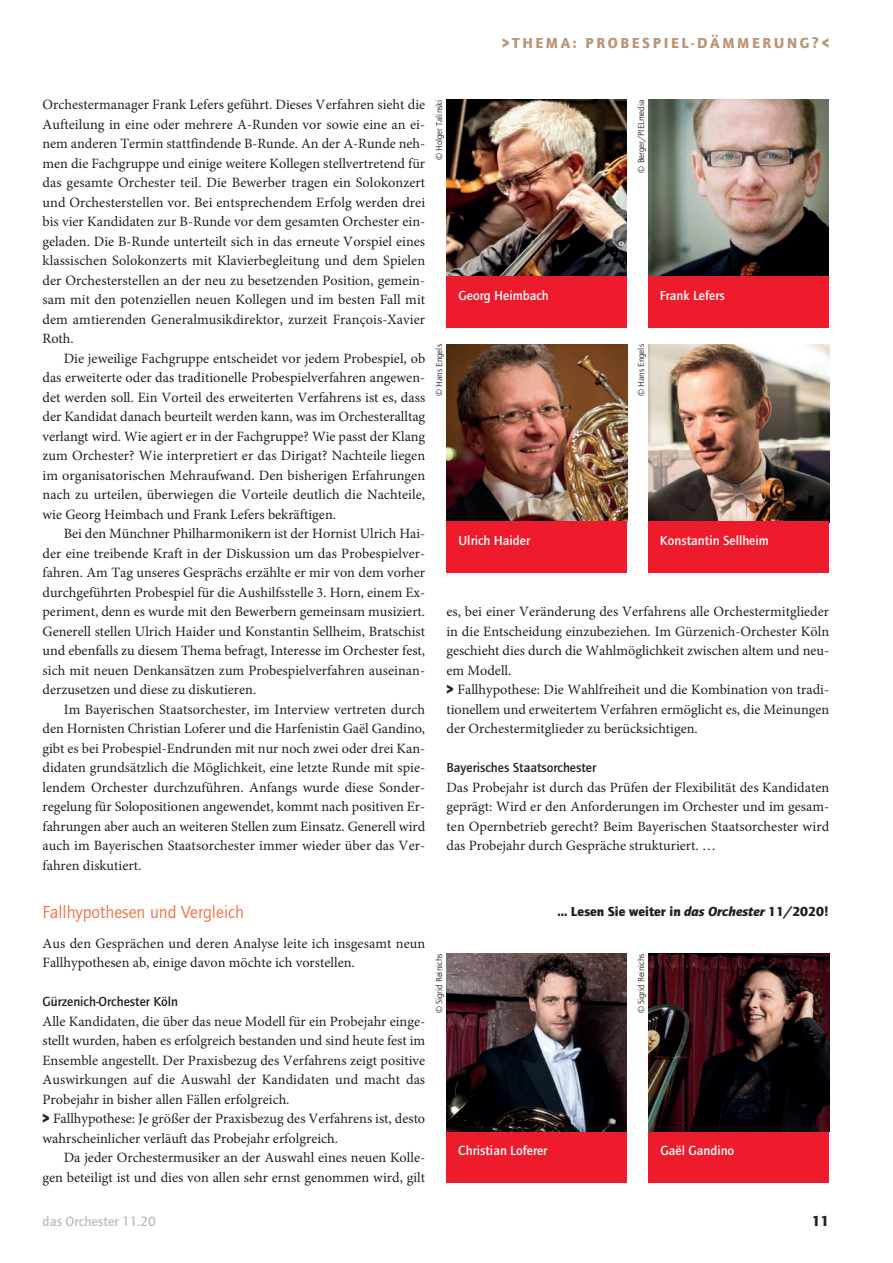
<style>
.page{position:relative;width:893px;height:1263px;background:#fff}
.page>*{position:absolute;margin:0;border:0;box-sizing:border-box;transform-origin:0 0}
.t1{font:18px "Quay Itc T";color:#f36f42}
.t2{font:900 15px "Quay Itc T";letter-spacing:.175em;color:#ba9778}
.t3{font:900 15px "Quay Itc T";color:#231f20}
.t4{font:14.25px/19.5px "Minion Pro";color:#231f20;text-align:justify}
.t5{font:700 13.95px "Quay Itc T";color:#bcbdc0}
.t6{font:700 13.5px "Quay Itc T";color:#fff}
.t7{font:700 13.5px "Quay Itc T";color:#231f20}
.t8{font:900 13.5px "Quay Itc T";color:#231f20}
.t9{font:9px "Quay Itc T";color:#231f20}
.s1{font-family:"Quay Itc T";font-weight:900}
.s2{font-style:italic}
</style>
<div class="page">
<img style="left:648px;top:344px;width:181px;height:177px">
<img style="left:446px;top:344px;width:181px;height:177px">
<img style="left:648px;top:100px;width:181px;height:176px">
<img style="left:446px;top:100px;width:181px;height:176px">
<div style="left:446px;top:1130px;width:181px;height:52px;background:#ee1b2d"></div>
<div style="left:648px;top:1130px;width:181px;height:52px;background:#ee1b2d"></div>
<div style="left:446px;top:276px;width:181px;height:52px;background:#ee1b2d"></div>
<div style="left:648px;top:276px;width:181px;height:52px;background:#ee1b2d"></div>
<div style="left:446px;top:521px;width:181px;height:52px;background:#ee1b2d"></div>
<div style="left:648px;top:521px;width:181px;height:52px;background:#ee1b2d"></div>
<img style="left:648px;top:954px;width:181px;height:178px">
<img style="left:446px;top:954px;width:181px;height:178px">
<p class="t2" style="left:502px;top:38px;width:329px">&gt;THEMA: PROBESPIEL-DÄMMERUNG?&lt;</p>
<p class="t4" style="left:43px;top:96px;width:384px">Orchestermanager Frank Lefers geführt. Dieses Verfahren sieht die Aufteilung in eine oder mehrere A-Runden vor sowie eine an ei&shy;nem anderen Termin stattfindende B-Runde. An der A-Runde neh&shy;men die Fachgruppe und einige weitere Kollegen stellvertretend für das gesamte Orchester teil. Die Bewerber tragen ein Solokonzert und Orchesterstellen vor. Bei entsprechendem Erfolg werden drei bis vier Kandidaten zur B-Runde vor dem gesamten Orchester ein&shy;geladen. Die B-Runde unterteilt sich in das erneute Vorspiel eines klassischen Solokonzerts mit Klavierbegleitung und dem Spielen der Orchesterstellen an der neu zu besetzenden Position, gemein&shy;sam mit den potenziellen neuen Kollegen und im besten Fall mit dem amtierenden Generalmusikdirektor, zurzeit François-Xavier Roth.</p>
<p class="t4" style="left:43px;top:350px;width:384px;text-indent:21px">Die jeweilige Fachgruppe entscheidet vor jedem Probespiel, ob das erweiterte oder das traditionelle Probespielverfahren angewen&shy;det werden soll. Ein Vorteil des erweiterten Verfahrens ist es, dass der Kandidat danach beurteilt werden kann, was im Orchesteralltag verlangt wird. Wie agiert er in der Fachgruppe? Wie passt der Klang zum Orchester? Wie interpretiert er das Dirigat? Nachteile liegen im organisatorischen Mehraufwand. Den bisherigen Erfahrungen nach zu urteilen, überwiegen die Vorteile deutlich die Nachteile, wie Georg Heimbach und Frank Lefers bekräftigen.</p>
<p class="t4" style="left:43px;top:525px;width:384px;text-indent:21px">Bei den Münchner Philharmonikern ist der Hornist Ulrich Hai&shy;der eine treibende Kraft in der Diskussion um das Probespielver&shy;fahren. Am Tag unseres Gesprächs erzählte er mir von dem vorher durchgeführten Probespiel für die Aushilfsstelle 3. Horn, einem Ex&shy;periment, denn es wurde mit den Bewerbern gemeinsam musiziert.<br>Generell stellen Ulrich Haider und Konstantin Sellheim, Bratschist und ebenfalls zu diesem Thema befragt, Interesse im Orchester fest, sich mit neuen Denkansätzen zum Probespielverfahren auseinan&shy;derzusetzen und diese zu diskutieren.</p>
<p class="t4" style="left:43px;top:701px;width:384px;text-indent:21px">Im Bayerischen Staatsorchester, im Interview vertreten durch den Hornisten Christian Loferer und die Harfenistin Gaël Gandino, gibt es bei Probespiel-Endrunden mit nur noch zwei oder drei Kan&shy;didaten grundsätzlich die Möglichkeit, eine letzte Runde mit spie&shy;lendem Orchester durchzuführen. Anfangs wurde diese Sonder&shy;regelung für Solopositionen angewendet, kommt nach positiven Er&shy;fahrungen aber auch an weiteren Stellen zum Einsatz. Generell wird auch im Bayerischen Staatsorchester immer wieder über das Ver&shy;fahren diskutiert.</p>
<p class="t1" style="left:43px;top:905px;width:203px">Fallhypothesen und Vergleich</p>
<p class="t4" style="left:43px;top:935px;width:384px">Aus den Gesprächen und deren Analyse leite ich insgesamt neun<br>Fallhypothesen ab, einige davon möchte ich vorstellen.</p>
<p class="t7" style="left:43px;top:997px;width:137px">Gürzenich-Orchester Köln</p>
<p class="t4" style="left:43px;top:1013px;width:384px">Alle Kandidaten, die über das neue Modell für ein Probejahr einge&shy;stellt wurden, haben es erfolgreich bestanden und sind heute fest im Ensemble angestellt. Der Praxisbezug des Verfahrens zeigt positive Auswirkungen auf die Auswahl der Kandidaten und macht das Probejahr in bisher allen Fällen erfolgreich.</p>
<p class="t4" style="left:43px;top:1110px;width:384px"><span class="s1">&gt;</span> Fallhypothese: Je größer der Praxisbezug des Verfahrens ist, desto wahrscheinlicher verläuft das Probejahr erfolgreich.</p>
<p class="t4" style="left:43px;top:1149px;width:384px;text-align:right">Da jeder Orchestermusiker an der Auswahl eines neuen Kolle&shy;gen beteiligt ist und dies von allen sehr ernst genommen wird, gilt</p>
<p class="t5" style="left:43px;top:1215px;width:115px">das Orchester 11.20</p>
<p class="t3" style="left:812px;top:1215px;width:19px">11</p>
<p class="t9" style="left:436px;top:160px;width:62px;rotate:-90deg">© Holger Talinski</p>
<p class="t9" style="left:638px;top:173px;width:74px;rotate:-90deg">© Berger/PIELmedia</p>
<p class="t6" style="left:458px;top:291px;width:92px">Georg Heimbach</p>
<p class="t6" style="left:660px;top:291px;width:66px">Frank Lefers</p>
<p class="t9" style="left:436px;top:396px;width:53px;rotate:-90deg">© Hans Engels</p>
<p class="t9" style="left:638px;top:396px;width:53px;rotate:-90deg">© Hans Engels</p>
<p class="t6" style="left:458px;top:535px;width:73px">Ulrich Haider</p>
<p class="t6" style="left:660px;top:535px;width:110px">Konstantin Sellheim</p>
<p class="t4" style="left:446px;top:603px;width:384px">es, bei einer Veränderung des Verfahrens alle Orchestermitglieder in die Entscheidung einzubeziehen. Im Gürzenich-Orchester Köln geschieht dies durch die Wahlmöglichkeit zwischen altem und neu&shy;em Modell.</p>
<p class="t4" style="left:446px;top:681px;width:384px"><span class="s1">&gt;</span> Fallhypothese: Die Wahlfreiheit und die Kombination von tradi&shy;tionellem und erweitertem Verfahren ermöglicht es, die Meinungen der Orchestermitglieder zu berücksichtigen.</p>
<p class="t7" style="left:446px;top:763px;width:151px">Bayerisches Staatsorchester</p>
<p class="t4" style="left:446px;top:779px;width:384px">Das Probejahr ist durch das Prüfen der Flexibilität des Kandidaten geprägt: Wird er den Anforderungen im Orchester und im gesam&shy;ten Opernbetrieb gerecht? Beim Bayerischen Staatsorchester wird das Probejahr durch Gespräche strukturiert. …</p>
<p class="t8" style="left:557px;top:906px;width:273px">… Lesen Sie weiter in <span class="s2">das Orchester</span> 11/2020!</p>
<p class="t9" style="left:436px;top:1013px;width:61px;rotate:-90deg">© Sigrid Reinichs</p>
<p class="t9" style="left:638px;top:1013px;width:61px;rotate:-90deg">© Sigrid Reinichs</p>
<p class="t6" style="left:458px;top:1145px;width:91px">Christian Loferer</p>
<p class="t6" style="left:660px;top:1145px;width:75px">Gaël Gandino</p>
</div>
